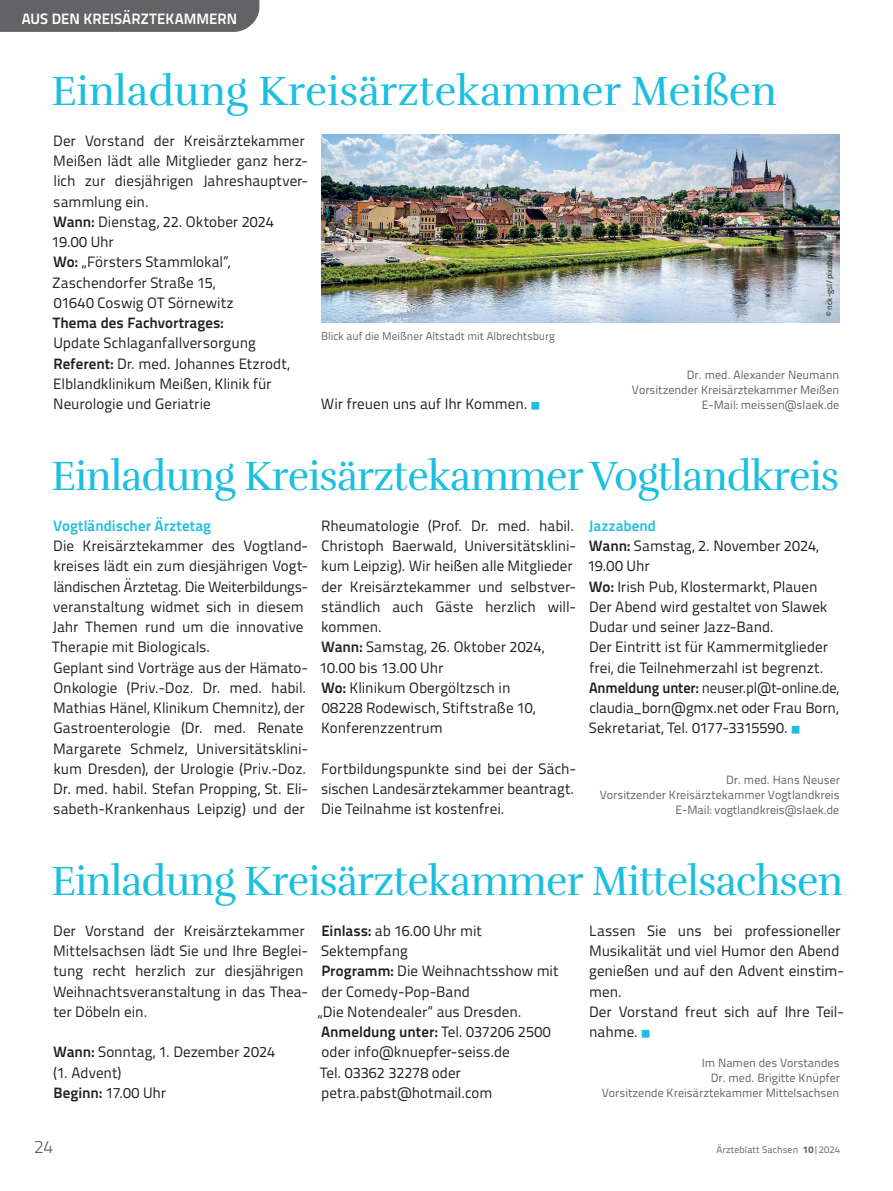
<style>
.page{position:relative;width:893px;height:1191px;background:#fff}
.page>*{position:absolute;margin:0;border:0;box-sizing:border-box;transform-origin:0 0}
.t1{font:42px "Rufina";letter-spacing:-.02em;color:#1cbfdf}
.t2{font:42px "Rufina";color:#1cbfdf}
.t3{font:300 18px "Titillium Text";color:#636366}
.t4{font:15px/20.2px "Titillium Text";color:#231f20}
.t5{font:700 15px "Titillium Text";color:#fff}
.t6{font:700 15px "Titillium Text";color:#1cbfdf}
.t7{font:700 15px "Titillium Text";color:#231f20}
.t8{font:12px/15px "Titillium Text";color:#636366;text-align:right}
.t9{font:11.25px "Titillium Text";color:#636366}
.t10{font:9.75px "Titillium Text";letter-spacing:.01em;color:#636366}
.t11{font:8.25px "Titillium Text";color:#231f20}
.s1{font-weight:700}
.s2{font-family:"Source Sans Variable";font-size:9.75px;color:#1cbfdf}
.s3{font-weight:700;color:#1cbfdf}
.s4{font-weight:800}
</style>
<div class="page">
<div style="left:0;top:0;width:259px;height:32px;background:#636366"></div>
<img style="left:321px;top:134px;width:519px;height:188px">
<p class="t5" style="left:22px;top:7px;width:217px">AUS DEN KREISÄRZTEKAMMERN</p>
<h1 class="t2" style="left:51px;top:66px;width:727px">Einladung Kreisärztekammer Meißen</h1>
<p class="t4" style="left:52px;top:130px;width:258px">Der Vorstand der Kreisärztekammer<br>Meißen lädt alle Mitglieder ganz herz&shy;lich zur diesjährigen Jahreshauptver&shy;sammlung ein.<br><span class="s1">Wann:</span> Dienstag, 22. Oktober 2024<br>19.00 Uhr<br><span class="s1">Wo:</span> „Försters Stammlokal“,<br>Zaschendorfer Straße 15,<br>01640 Coswig OT Sörnewitz</p>
<p class="t7" style="left:53px;top:311px;width:172px">Thema des Fachvortrages:</p>
<p class="t4" style="left:53px;top:332px;width:238px">Update Schlaganfallversorgung <span class="s1">Referent:</span> Dr. med. Johannes Etzrodt, Elblandklinikum Meißen, Klinik für Neurologie und Geriatrie</p>
<p class="t9" style="left:321px;top:327px;width:236px">Blick auf die Meißner Altstadt mit Albrechtsburg</p>
<p class="t4" style="left:321px;top:393px;width:220px">Wir freuen uns auf Ihr Kommen. <span class="s2">■</span></p>
<p class="t11" style="left:823px;top:316px;width:66px;rotate:-90deg">© nck-gsl/pixabay</p>
<p class="t8" style="left:632px;top:367px;width:209px">Dr. med. Alexander Neumann<br>Vorsitzender Kreisärztekammer Meißen<br>E-Mail: meissen@slaek.de</p>
<h1 class="t1" style="left:52px;top:451px;width:789px">Einladung Kreisärztekammer Vogtlandkreis</h1>
<p class="t6" style="left:53px;top:514px;width:159px">Vogtländischer Ärztetag</p>
<p class="t4" style="left:52px;top:535px;width:258px">Die Kreisärztekammer des Vogtland&shy;kreises lädt ein zum diesjährigen Vogt&shy;ländischen Ärztetag. Die Weiterbildungs&shy;veranstaltung widmet sich in diesem Jahr Themen rund um die innovative Therapie mit Biologicals.<br>Geplant sind Vorträge aus der Hämato-Onkologie (Priv.-Doz. Dr. med. habil.<br>Mathias Hänel, Klinikum Chemnitz), der Gastroenterologie (Dr. med. Renate Margarete Schmelz, Universitätsklini&shy;kum Dresden), der Urologie (Priv.-Doz.<br>Dr. med. habil. Stefan Propping, St. Eli&shy;sabeth-Krankenhaus Leipzig) und der</p>
<p class="t4" style="left:320px;top:514px;width:258px">Rheumatologie (Prof. Dr. med. habil.<br>Christoph Baerwald, Universitätsklini&shy;kum Leipzig). Wir heißen alle Mitglieder der Kreisärztekammer und selbstver&shy;ständlich auch Gäste herzlich will&shy;kommen.<br><span class="s1">Wann:</span> Samstag, 26. Oktober 2024,<br>10.00 bis 13.00 Uhr<br><span class="s1">Wo:</span> Klinikum Obergöltzsch in<br>08228 Rodewisch, Stiftstraße 10,<br>Konferenzzentrum</p>
<p class="t4" style="left:321px;top:757px;width:256px">Fortbildungspunkte sind bei der Säch&shy;sischen Landesärztekammer beantragt.<br>Die Teilnahme ist kostenfrei.</p>
<p class="t4" style="left:588px;top:514px;width:253px"><span class="s3">Jazzabend<br></span><span class="s1">Wann:</span> Samstag, 2. November 2024,<br>19.00 Uhr<br><span class="s1">Wo:</span> Irish Pub, Klostermarkt, Plauen<br>Der Abend wird gestaltet von Slawek<br>Dudar und seiner Jazz-Band.<br>Der Eintritt ist für Kammermitglieder frei, die Teilnehmerzahl ist begrenzt.<br><span class="s1">Anmeldung unter:</span> neuser.pl@t-online.de, claudia_born@gmx.net oder Frau Born,<br>Sekretariat, Tel. 0177-3315590. <span class="s2">■</span></p>
<p class="t8" style="left:600px;top:771px;width:242px">Dr. med. Hans Neuser<br>Vorsitzender Kreisärztekammer Vogtlandkreis<br>E-Mail: vogtlandkreis@slaek.de</p>
<h1 class="t1" style="left:52px;top:856px;width:793px">Einladung Kreisärztekammer Mittelsachsen</h1>
<p class="t4" style="left:53px;top:919px;width:257px">Der Vorstand der Kreisärztekammer Mittelsachsen lädt Sie und Ihre Beglei&shy;tung recht herzlich zur diesjährigen Weihnachtsveranstaltung in das Thea&shy;ter Döbeln ein.</p>
<p class="t4" style="left:53px;top:1041px;width:223px"><span class="s1">Wann:</span> Sonntag, 1. Dezember 2024 (1. Advent)<br><span class="s1">Beginn:</span> 17.00 Uhr</p>
<p class="t4" style="left:317px;top:919px;width:243px"><span class="s1">Einlass:</span> ab 16.00 Uhr mit<br>Sektempfang<br><span class="s1">Programm:</span> Die Weihnachtsshow mit der Comedy-Pop-Band<br>„Die Notendealer“ aus Dresden.<br><span class="s1">Anmeldung unter:</span> Tel. 037206 2500 oder info@knuepfer-seiss.de<br>Tel. 03362 32278 oder petra.pabst@hotmail.com</p>
<p class="t4" style="left:589px;top:919px;width:256px">Lassen Sie uns bei professioneller<br>Musikalität und viel Humor den Abend genießen und auf den Advent einstim&shy;men.<br>Der Vorstand freut sich auf Ihre Teil&shy;nahme. <span class="s2">■</span></p>
<p class="t8" style="left:602px;top:1054px;width:240px">Im Namen des Vorstandes<br>Dr. med. Brigitte Knüpfer<br>Vorsitzende Kreisärztekammer Mittelsachsen</p>
<p class="t3" style="left:34px;top:1133px;width:21px">24</p>
<p class="t10" style="left:717px;top:1142px;width:125px">Ärzteblatt Sachsen <span class="s4">10</span>|2024</p>
</div>
